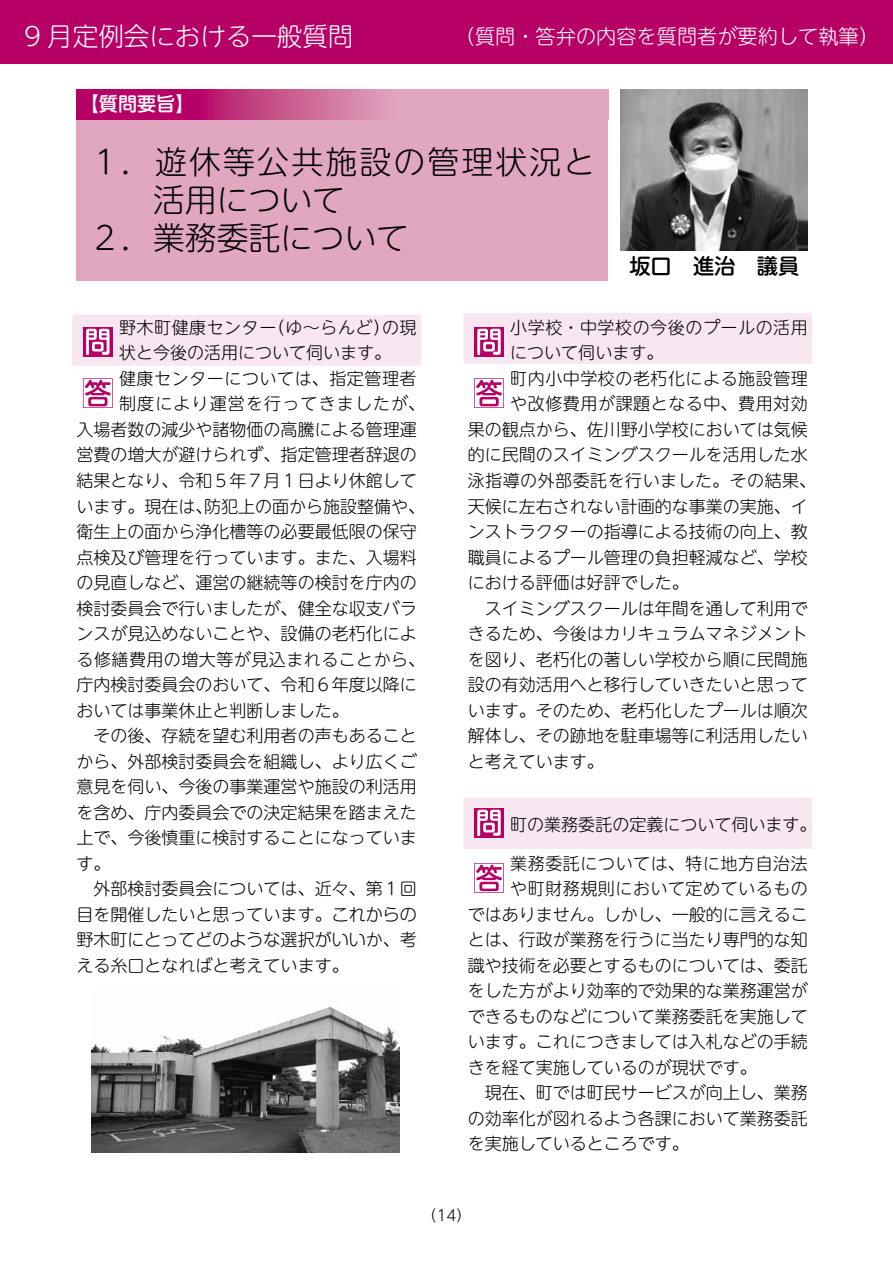
<style>
.page{position:relative;width:893px;height:1263px;background:#fff}
.page>*{position:absolute;margin:0;border:0;box-sizing:border-box;transform-origin:0 0}
.t1{font:300 31.95px "UD Shin M Go Pro";letter-spacing:.065em;color:#000}
.t2{font:300 31.95px "UD Shin M Go Pro";color:#000}
.t3{font:300 31.95px "UD Shin M Go Pro";letter-spacing:.035em;color:#000}
.t4{font:300 25.5px "UD Shin M Go Pro";color:#fff}
.t5{font:500 21.3px "UD Shin M Go Pro";color:#000}
.t6{font:300 20.25px "UD Shin M Go Pro";color:#fff}
.t7{font:500 19.2px "UD Shin M Go Pro";color:#fff}
.t8{font:300 16.95px "UD Shin M Go Pro";color:#000}
.t9{font:300 16.95px "UD Shin M Go Pro";letter-spacing:.03em;color:#000}
.t10{font:300 16.95px "UD Shin M Go Pro";letter-spacing:.035em;color:#000}
.t11{font:300 16.95px "Shin M Go Pro";color:#000}
.t12{font:300 16.95px "UD Shin M Go Pro";letter-spacing:.065em;color:#000}
.t13{font:300 14.85px "UD Shin M Go Pro";color:#000}
.s1{font-family:"Shin M Go Pro"}
.s2{font-family:"UD Shin M Go Pro"}
</style>
<div class="page">
<div style="left:0;top:0;width:893px;height:64px;background:#b60066"></div>
<img style="left:621px;top:89px;width:187px;height:162px">
<div style="left:72px;top:315px;width:349px;height:51px;background:#f8e6f0"></div>
<svg style="left:83px;top:378px;width:30px;height:30px"></svg>
<div style="left:463px;top:313px;width:349px;height:51px;background:#f8e6f0"></div>
<svg style="left:474px;top:378px;width:30px;height:30px"></svg>
<div style="left:463px;top:798px;width:349px;height:51px;background:#f8e6f0"></div>
<svg style="left:474px;top:863px;width:30px;height:30px"></svg>
<div style="left:77px;top:89px;width:531px;height:192px;background:#e1a6c0"></div>
<svg style="left:77px;top:89px;width:304px;height:30px;background:#c2347e"></svg>
<img style="left:92px;top:1006px;width:308px;height:146px">
<h2 class="t4" style="left:24px;top:16px;width:509px">9 月定例会における一般質問　　　　　　　</h2>
<p class="t6" style="left:455px;top:20px;width:426px">（質問・答弁の内容を質問者が要約して執筆）</p>
<p class="t7" style="left:80px;top:89px;width:116px">【質問要旨】</p>
<h1 class="t1" style="left:89px;top:136px;width:508px">１．遊休等公共施設の管理状況と</h1>
<h1 class="t3" style="left:153px;top:174px;width:193px">活用について</h1>
<h1 class="t2" style="left:89px;top:212px;width:320px">２．業務委託について</h1>
<p class="t5" style="left:629px;top:249px;width:172px">坂口　進治　議員</p>
<p class="t9" style="left:119px;top:314px;width:299px">野木町健康センター（ゆ〜らんど）の現</p>
<p class="t8" style="left:119px;top:339px;width:274px">状と今後の活用について伺います。</p>
<p class="t10" style="left:119px;top:365px;width:299px">健康センターについては、指定管理者</p>
<p class="t12" style="left:119px;top:390px;width:308px">制度により運営を行ってきましたが、</p>
<p class="t8" style="left:77px;top:416px;width:342px">入場者数の減少や諸物価の高騰による管理運</p>
<p class="t8" style="left:77px;top:441px;width:342px">営費の増大が避けられず、指定管理者辞退の</p>
<p class="t8" style="left:77px;top:467px;width:342px">結果となり、令和５年７月１日より休館して</p>
<p class="t8" style="left:77px;top:492px;width:350px">います。現在は、防犯上の面から施設整備や、</p>
<p class="t8" style="left:77px;top:518px;width:342px">衛生上の面から浄化槽等の必要最低限の保守</p>
<p class="t8" style="left:77px;top:543px;width:342px">点検及び管理を行っています。また、入場料</p>
<p class="t8" style="left:77px;top:569px;width:342px">の見直しなど、運営の継続等の検討を庁内の</p>
<p class="t8" style="left:77px;top:594px;width:342px">検討委員会で行いましたが、健全な収支バラ</p>
<p class="t8" style="left:77px;top:620px;width:342px">ンスが見込めないことや、設備の老朽化によ</p>
<p class="t9" style="left:77px;top:645px;width:350px">る修繕費用の増大等が見込まれることから、</p>
<p class="t8" style="left:77px;top:671px;width:342px">庁内検討委員会のおいて、令和６年度以降に</p>
<p class="t8" style="left:77px;top:696px;width:274px">おいては事業休止と判断しました。</p>
<p class="t8" style="left:77px;top:722px;width:342px">　その後、存続を望む利用者の声もあること</p>
<p class="t8" style="left:77px;top:747px;width:342px">から、外部検討委員会を組織し、より広くご</p>
<p class="t8" style="left:77px;top:773px;width:342px">意見を伺い、今後の事業運営や施設の利活用</p>
<p class="t8" style="left:77px;top:798px;width:342px">を含め、庁内委員会での決定結果を踏まえた</p>
<p class="t8" style="left:77px;top:824px;width:342px">上で、今後慎重に検討することになっていま</p>
<p class="t8" style="left:77px;top:849px;width:36px">す。</p>
<p class="t8" style="left:77px;top:875px;width:342px">　外部検討委員会については、近々、第１回</p>
<p class="t8" style="left:77px;top:901px;width:342px">目を開催したいと思っています。<span class="s1">これからの</span></p>
<p class="t11" style="left:77px;top:926px;width:342px">野木町にとってどのような選択がいい<span class="s2">か、考</span></p>
<p class="t8" style="left:77px;top:952px;width:274px">える糸口となればと考えています。</p>
<p class="t10" style="left:510px;top:314px;width:299px">小学校・中学校の今後のプールの活用</p>
<p class="t8" style="left:510px;top:339px;width:155px">について伺います。</p>
<p class="t9" style="left:510px;top:365px;width:299px">町内小中学校の老朽化による施設管理</p>
<p class="t10" style="left:510px;top:390px;width:299px">や改修費用が課題となる中、費用対効</p>
<p class="t8" style="left:468px;top:416px;width:342px">果の観点から、佐川野小学校においては気候</p>
<p class="t8" style="left:468px;top:441px;width:342px">的に民間のスイミングスクールを活用した水</p>
<p class="t9" style="left:468px;top:467px;width:350px">泳指導の外部委託を行いました。その結果、</p>
<p class="t8" style="left:468px;top:492px;width:342px">天候に左右されない計画的な事業の実施、イ</p>
<p class="t8" style="left:468px;top:518px;width:342px">ンストラクターの指導による技術の向上、教</p>
<p class="t8" style="left:468px;top:543px;width:342px">職員によるプール管理の負担軽減など、学校</p>
<p class="t8" style="left:468px;top:569px;width:223px">における評価は好評でした。</p>
<p class="t8" style="left:468px;top:594px;width:342px">　スイミングスクールは年間を通して利用で</p>
<p class="t8" style="left:468px;top:620px;width:342px">きるため、今後はカリキュラムマネジメント</p>
<p class="t8" style="left:468px;top:645px;width:342px">を図り、老朽化の著しい学校から順に民間施</p>
<p class="t8" style="left:468px;top:671px;width:342px">設の有効活用へと移行していきたいと思って</p>
<p class="t8" style="left:468px;top:696px;width:342px">います。そのため、老朽化したプールは順次</p>
<p class="t8" style="left:468px;top:722px;width:342px">解体し、その跡地を駐車場等に利活用したい</p>
<p class="t8" style="left:468px;top:747px;width:138px">と考えています。</p>
<p class="t8" style="left:510px;top:811px;width:308px">町の業務委託の定義について伺います。</p>
<p class="t10" style="left:510px;top:849px;width:299px">業務委託については、特に地方自治法</p>
<p class="t9" style="left:510px;top:875px;width:299px">や町財務規則において定めているもの</p>
<p class="t8" style="left:468px;top:901px;width:342px">ではありません。しかし、一般的に言えるこ</p>
<p class="t8" style="left:468px;top:926px;width:342px">とは、行政が業務を行うに当たり専門的な知</p>
<p class="t8" style="left:468px;top:952px;width:342px">識や技術を必要とするものについては、委託</p>
<p class="t8" style="left:468px;top:977px;width:342px">をした方がより効率的で効果的な業務運営が</p>
<p class="t8" style="left:468px;top:1003px;width:342px">できるものなどについて業務委託を実施して</p>
<p class="t8" style="left:468px;top:1028px;width:342px">います。これにつきましては入札などの手続</p>
<p class="t8" style="left:468px;top:1054px;width:291px">きを経て実施しているのが現状です。</p>
<p class="t8" style="left:468px;top:1079px;width:342px">　現在、町では町民サービスが向上し、業務</p>
<p class="t8" style="left:468px;top:1105px;width:342px">の効率化が図れるよう各課において業務委託</p>
<p class="t8" style="left:468px;top:1130px;width:223px">を実施しているところです。</p>
<p class="t13" style="left:422px;top:1203px;width:51px">（14）</p>
</div>
